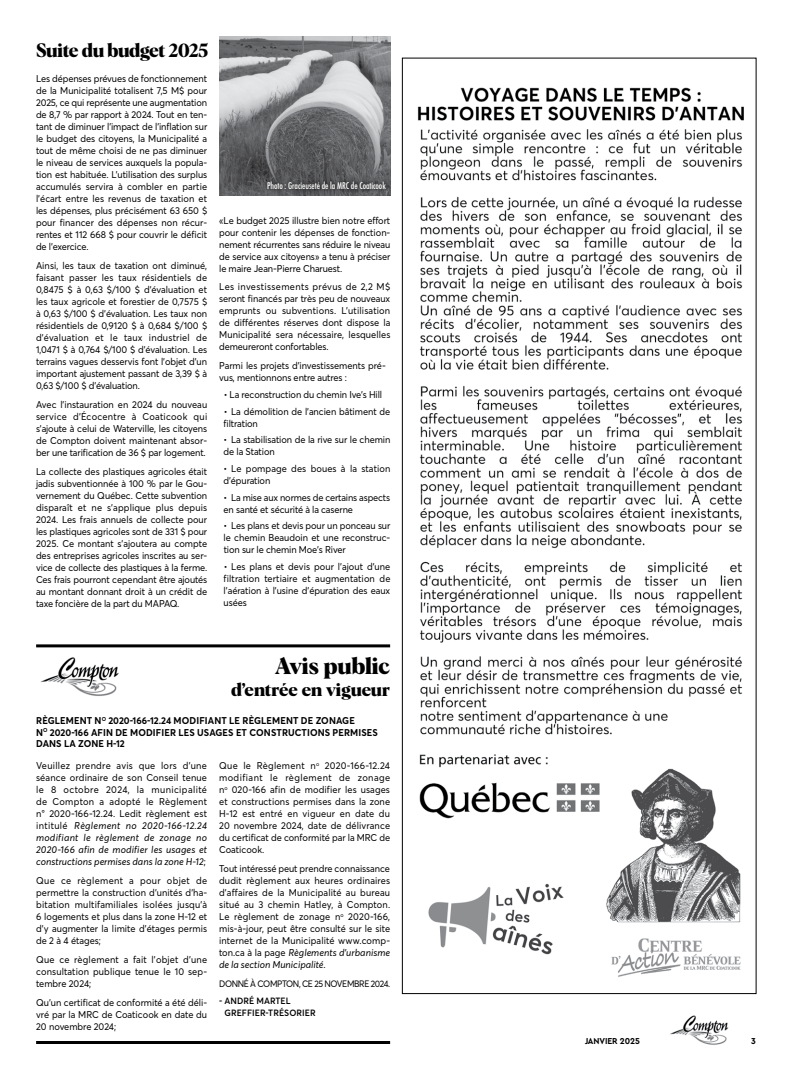
<style>
.page{position:relative;width:792px;height:1080px;background:#fff}
.page>*{position:absolute;margin:0;border:0;box-sizing:border-box;transform-origin:0 0}
.t1{font:700 23px "Albra";letter-spacing:-.005em;color:#000}
.t2{font:700 19px "Albra";letter-spacing:-.02em;color:#000}
.t3{font:700 18px "Albra";letter-spacing:-.005em;color:#000}
.t4{font:9.8px/12px "Averta Std";letter-spacing:-.005em;color:#000;text-align:justify;scale:.95 1}
.t5{font:700 9.8px/11.7px "Averta Std";letter-spacing:.01em;color:#000;scale:.95 1}
.t6{font:9.2px "Averta Std";letter-spacing:-.04em;color:#000;scale:.93 1}
.t7{font:500 condensed 9px "Futura";letter-spacing:-.01em;color:#fff}
.t8{font:600 9px/12px "Averta Std";letter-spacing:.005em;color:#000;scale:.95 1}
.t9{font:700 9px "Cera Pro";letter-spacing:-.01em;color:#000;scale:.95 1}
.s1{font-style:italic}
</style>
<div class="page">
<img style="left:40px;top:657px;width:79px;height:39px">
<hr style="left:36px;top:644px;width:354px;height:3px;background:#000">
<hr style="left:36px;top:1041px;width:354px;height:3px;background:#000">
<img style="left:417px;top:87px;width:327px;height:890px">
<img style="left:219px;top:36px;width:171px;height:159px">
<svg style="left:262px;top:177px;width:129px;height:18px;background:#4d4e50"></svg>
<img style="left:670px;top:1015px;width:59px;height:30px">
<h2 class="t2" style="left:36px;top:37px;width:174px">Suite du budget 2025</h2>
<p class="t4" style="left:36px;top:72px;width:182px">Les dépenses prévues de fonctionnement de la Municipalité totalisent 7,5 M$ pour 2025, ce qui représente une augmentation de 8,7 % par rapport à 2024. Tout en ten&shy;tant de diminuer l’impact de l’inflation sur le budget des citoyens, la Municipalité a tout de même choisi de ne pas diminuer le niveau de services auxquels la popula&shy;tion est habituée. L’utilisation des surplus accumulés servira à combler en partie l’écart entre les revenus de taxation et les dépenses, plus précisément 63 650 $ pour financer des dépenses non récur&shy;rentes et 112 668 $ pour couvrir le déficit de l’exercice.</p>
<p class="t4" style="left:36px;top:259px;width:182px">Ainsi, les taux de taxation ont diminué, faisant passer les taux résidentiels de 0,8475 $ à 0,63 $/100 $ d’évaluation et les taux agricole et forestier de 0,7575 $ à 0,63 $/100 $ d’évaluation. Les taux non résidentiels de 0,9120 $ à 0,684 $/100 $ d’évaluation et le taux industriel de 1,0471 $ à 0,764 $/100 $ d’évaluation. Les terrains vagues desservis font l’objet d’un important ajustement passant de 3,39 $ à 0,63 $/100 $ d’évaluation.</p>
<p class="t4" style="left:36px;top:398px;width:182px">Avec l’instauration en 2024 du nouveau service d’Écocentre à Coaticook qui s’ajoute à celui de Waterville, les citoyens de Compton doivent maintenant absor&shy;ber une tarification de 36 $ par logement.</p>
<p class="t4" style="left:36px;top:465px;width:182px">La collecte des plastiques agricoles était jadis subventionnée à 100 % par le Gou&shy;vernement du Québec. Cette subvention disparaît et ne s’applique plus depuis 2024. Les frais annuels de collecte pour les plastiques agricoles sont de 331 $ pour 2025. Ce montant s’ajoutera au compte des entreprises agricoles inscrites au ser&shy;vice de collecte des plastiques à la ferme.<br>Ces frais pourront cependant être ajoutés au montant donnant droit à un crédit de taxe foncière de la part du MAPAQ.</p>
<p class="t7" style="left:267px;top:180px;width:120px">Photo : Gracieuseté de la MRC de Coaticook</p>
<p class="t4" style="left:219px;top:214px;width:182px">« Le budget 2025 illustre bien notre effort pour contenir les dépenses de fonction&shy;nement récurrentes sans réduire le niveau de service aux citoyens » a tenu à préciser le maire Jean-Pierre Charuest.</p>
<p class="t4" style="left:219px;top:280px;width:182px">Les investissements prévus de 2,2 M$ seront financés par très peu de nouveaux emprunts ou subventions. L’utilisation de différentes réserves dont dispose la Municipalité sera nécessaire, lesquelles demeureront confortables.</p>
<p class="t4" style="left:219px;top:359px;width:177px">Parmi les projets d’investissements pré&shy;vus, mentionnons entre autres :</p>
<p class="t4" style="left:224px;top:388px;width:168px">• La reconstruction du chemin Ive’s Hill</p>
<p class="t4" style="left:224px;top:405px;width:177px">• La démolition de l’ancien bâtiment de filtration</p>
<p class="t4" style="left:224px;top:433px;width:177px">• La stabilisation de la rive sur le chemin de la Station</p>
<p class="t4" style="left:224px;top:462px;width:177px">• Le pompage des boues à la station d’épuration</p>
<p class="t4" style="left:224px;top:491px;width:177px">• La mise aux normes de certains aspects en santé et sécurité à la caserne</p>
<p class="t4" style="left:224px;top:519px;width:177px">• Les plans et devis pour un ponceau sur le chemin Beaudoin et une reconstruc&shy;tion sur le chemin Moe’s River</p>
<p class="t4" style="left:224px;top:560px;width:177px">• Les plans et devis pour l’ajout d'une filtration tertiaire et augmentation de l'aération à l’usine d'épuration des eaux usées</p>
<h1 class="t1" style="left:275px;top:649px;width:117px">Avis public</h1>
<h3 class="t3" style="left:231px;top:676px;width:161px">d’entrée en vigueur</h3>
<p class="t5" style="left:36px;top:714px;width:361px">RÈGLEMENT N<sup>O</sup> 2020-166-12.24 MODIFIANT LE RÈGLEMENT DE ZONAGE<br>N<sup>O</sup> 2020-166 AFIN DE MODIFIER LES USAGES ET CONSTRUCTIONS PERMISES<br>DANS LA ZONE H-12</p>
<p class="t4" style="left:36px;top:760px;width:181px">Veuillez prendre avis que lors d'une séance ordinaire de son Conseil tenue le 8 octobre 2024, la municipalité de Compton a adopté le Règlement n° 2020-166-12.24. Ledit règlement est intitulé <span class="s1">Règlement no 2020-166-12.24 modifiant le règlement de zonage no 2020-166 afin de modifier les usages et constructions permises dans la zone H-12</span>;</p>
<p class="t4" style="left:36px;top:874px;width:182px">Que ce règlement a pour objet de permettre la construction d’unités d’ha&shy;bitation multifamiliales isolées jusqu’à 6 logements et plus dans la zone H-12 et d’y augmenter la limite d’étages permis de 2 à 4 étages;</p>
<p class="t4" style="left:36px;top:953px;width:182px">Que ce règlement a fait l’objet d’une consultation publique tenue le 10 sep&shy;tembre 2024;</p>
<p class="t4" style="left:36px;top:996px;width:182px">Qu’un certificat de conformité a été déli&shy;vré par la MRC de Coaticook en date du 20 novembre 2024;</p>
<p class="t4" style="left:219px;top:760px;width:182px">Que le Règlement n<sup>o</sup> 2020-166-12.24 modifiant le règlement de zonage n<sup>o</sup> 020-166 afin de modifier les usages et constructions permises dans la zone H-12 est entré en vigueur en date du 20 novembre 2024, date de délivrance du certificat de conformité par la MRC de Coaticook.</p>
<p class="t4" style="left:219px;top:862px;width:182px">Tout intéressé peut prendre connaissance dudit règlement aux heures ordinaires d'affaires de la Municipalité au bureau situé au 3 chemin Hatley, à Compton.<br>Le règlement de zonage n<sup>o</sup> 2020-166, mis-à-jour, peut être consulté sur le site internet de la Municipalité www.comp&shy;ton.ca à la page <span class="s1">Règlements d’urbanisme de la section Municipalité</span>.</p>
<p class="t6" style="left:219px;top:978px;width:185px">DONNÉ À COMPTON, CE 25 NOVEMBRE 2024.</p>
<p class="t8" style="left:225px;top:994px;width:98px;text-indent:-5px">- ANDRÉ MARTEL<br>GREFFIER-TRÉSORIER</p>
<p class="t9" style="left:585px;top:1035px;width:59px">JANVIER 2025</p>
<p class="t9" style="left:751px;top:1035px;width:6px">3</p>
</div>
